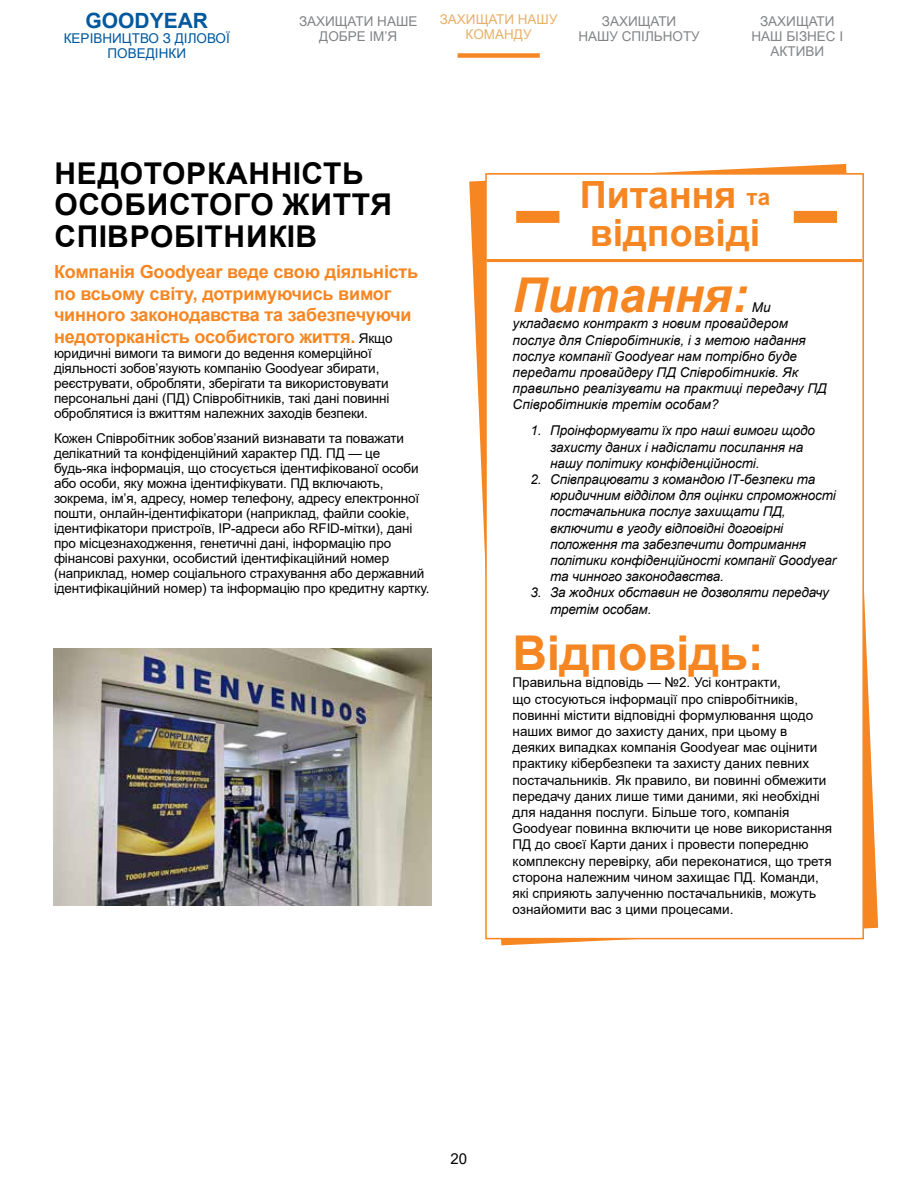
<style>
.page{position:relative;width:918px;height:1188px;background:#fff}
.page>*{position:absolute;margin:0;border:0;box-sizing:border-box;transform-origin:0 0}
.BODY{font:700 48px "Arial";letter-spacing:-.01em;color:#f68621}
.BODY-2{font:italic 700 48px "Arial";color:#f68621}
.t1{font:700 37.5px/37.5px "Arial";color:#f68621}
.body_HEADER{font:700 30px/31.5px "Arial";letter-spacing:.025em;color:#000}
.t2{font:700 21px "Arial";color:#00589d}
.BODY-3{font:700 18px/21.6px "Arial";letter-spacing:-.01em;color:#f68621}
.t3{font:15px "Arial";color:#000}
.BODY-4{font:13.5px/15px "Arial";letter-spacing:-.01em;color:#000}
.BODY-5{font:italic 13.5px/16.2px "Arial";letter-spacing:-.01em;color:#000}
.t4{font:13.5px/15px "Arial";color:#828487;text-align:center}
.t5{font:13.5px/15px "Arial";color:#00589d;text-align:center}
.t6{font:13.5px/15px "Arial";color:#e9b06b;text-align:center}
.s1{font-weight:400;font-size:13.5px;color:#000}
.s2{font-size:22.5px}
</style>
<div class="page">
<img style="left:53px;top:648px;width:378px;height:258px">
<div style="left:458px;top:53px;width:82px;height:5px;background:#f68621"></div>
<svg style="left:469px;top:164px;width:409px;height:781px"></svg>
<div style="left:485px;top:173px;width:379px;height:766px;background:#fff;border:2px solid #f68621"></div>
<hr style="left:487px;top:259px;width:375px;height:3px;background:#f68621">
<div style="left:516px;top:211px;width:43px;height:12px;background:#f68621"></div>
<div style="left:794px;top:211px;width:43px;height:12px;background:#f68621"></div>
<h3 class="t2" style="left:86px;top:6px;width:124px">GOODYEAR</h3>
<p class="t5" style="left:64px;top:31px;width:168px">КЕРІВНИЦТВО З ДІЛОВОЇ<br>ПОВЕДІНКИ</p>
<p class="t4" style="left:299px;top:14px;width:120px">ЗАХИЩАТИ НАШЕ<br>ДОБРЕ ІМ’Я</p>
<p class="t6" style="left:440px;top:12px;width:119px">ЗАХИЩАТИ НАШУ<br>КОМАНДУ</p>
<p class="t4" style="left:752px;top:14px;width:93px">ЗАХИЩАТИ<br>НАШ БІЗНЕС І<br>АКТИВИ</p>
<p class="t4" style="left:578px;top:14px;width:123px">ЗАХИЩАТИ<br>НАШУ СПІЛЬНОТУ</p>
<p class="body_HEADER" style="left:55px;top:158px;width:339px">НЕДОТОРКАННІСТЬ<br>ОСОБИСТОГО ЖИТТЯ<br>СПІВРОБІТНИКІВ</p>
<p class="BODY-3" style="left:54px;top:261px;width:366px">Компанія Goodyear веде свою діяльність по всьому світу, дотримуючись вимог чинного законодавства та забезпечуючи недоторканість особистого життя. <span class="s1">Якщо</span></p>
<p class="BODY-4" style="left:54px;top:346px;width:337px">юридичні вимоги та вимоги до ведення комерційної діяльності зобов’язують компанію Goodyear збирати, реєструвати, обробляти, зберігати та використовувати персональні дані (ПД) Співробітників, такі дані повинні оброблятися із вжиттям належних заходів безпеки.</p>
<p class="BODY-4" style="left:54px;top:430px;width:377px">Кожен Співробітник зобов’язаний визнавати та поважати делікатний та конфіденційний характер ПД. ПД — це будь-яка інформація, що стосується ідентифікованої особи або особи, яку можна ідентифікувати. ПД включають, зокрема, ім’я, адресу, номер телефону, адресу електронної пошти, онлайн-ідентифікатори (наприклад, файли cookie, ідентифікатори пристроїв, IP-адреси або RFID-мітки), дані про місцезнаходження, генетичні дані, інформацію про фінансові рахунки, особистий ідентифікаційний номер (наприклад, номер соціального страхування або державний ідентифікаційний номер) та інформацію про кредитну картку.</p>
<p class="t1" style="left:580px;top:177px;width:192px">Питання <span class="s2">та </span>відповіді</p>
<p class="BODY-2" style="left:513px;top:263px;width:237px">Питання:</p>
<p class="BODY-5" style="left:513px;top:300px;width:316px;text-indent:239px">Ми укладаємо контракт з новим провайдером послуг для Співробітників, і з метою надання послуг компанії Goodyear нам потрібно буде передати провайдеру ПД Співробітників. Як правильно реалізувати на практиці передачу ПД Співробітників третім особам?</p>
<p class="BODY-5" style="left:550px;top:423px;width:266px;text-indent:-20px">1. Проінформувати їх про наші вимоги щодо захисту даних і надіслати посилання на нашу політику конфіденційності.</p>
<p class="BODY-5" style="left:550px;top:471px;width:288px;text-indent:-20px">2. Співпрацювати з командою ІТ-безпеки та юридичним відділом для оцінки спроможності постачальника послуг захищати ПД, включити в угоду відповідні договірні положення та забезпечити дотримання політики конфіденційності компанії Goodyear та чинного законодавства.</p>
<p class="BODY-5" style="left:550px;top:585px;width:280px;text-indent:-20px">3. За жодних обставин не дозволяти передачу третім особам.</p>
<p class="BODY" style="left:513px;top:619px;width:253px">Відповідь:</p>
<p class="BODY-4" style="left:513px;top:674px;width:321px;line-height:16.2px">Правильна відповідь — №2. Усі контракти,<br>що стосуються інформації про співробітників, повинні містити відповідні формулювання щодо наших вимог до захисту даних, при цьому в деяких випадках компанія Goodyear має оцінити практику кібербезпеки та захисту даних певних постачальників. Як правило, ви повинні обмежити передачу даних лише тими даними, які необхідні для надання послуги. Більше того, компанія Goodyear повинна включити це нове використання ПД до своєї Карти даних і провести попередню комплексну перевірку, аби переконатися, що третя сторона належним чином захищає ПД. Команди, які сприяють залученню постачальників, можуть ознайомити вас з цими процесами.</p>
<p class="t3" style="left:451px;top:1149px;width:18px">20</p>
</div>
